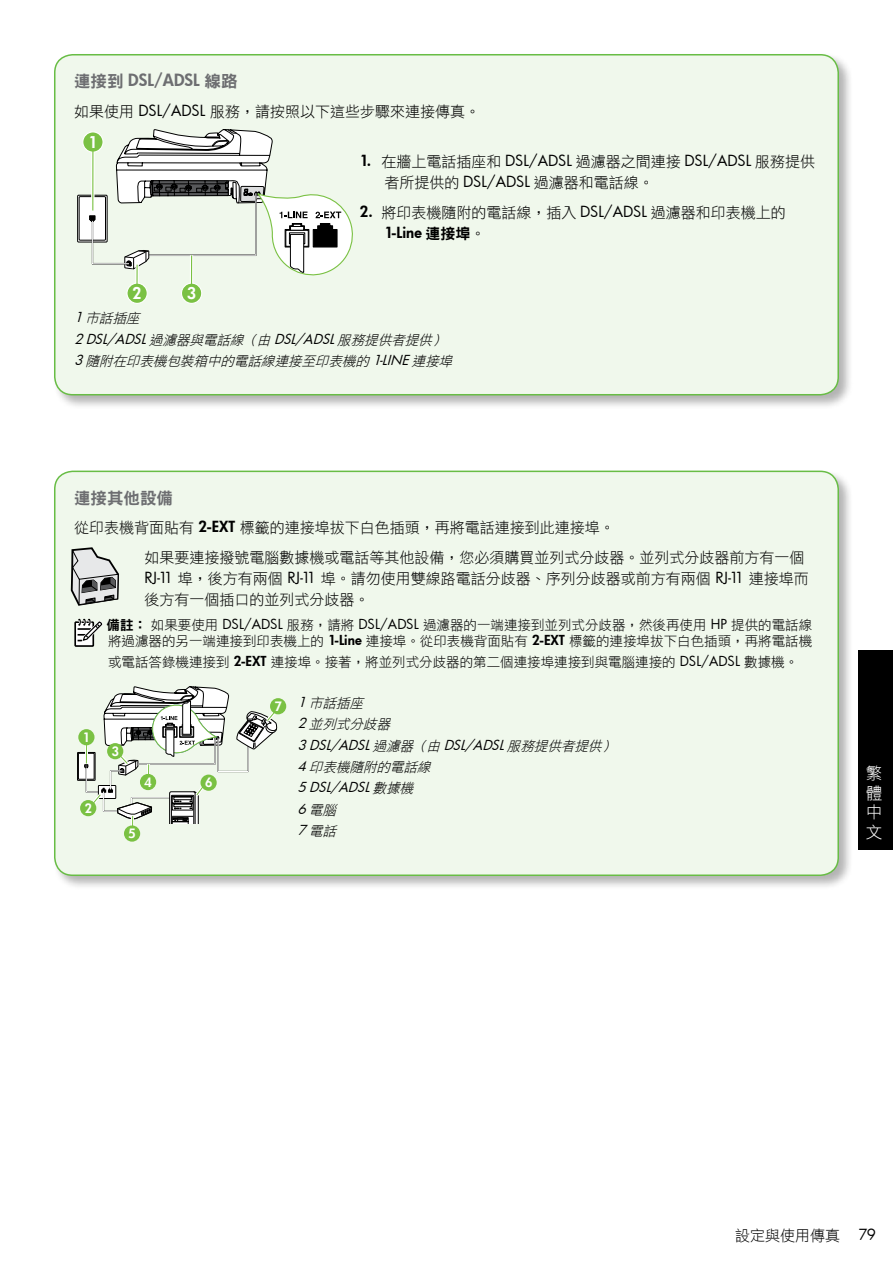
<style>
.page{position:relative;width:893px;height:1263px;background:#fff}
.page>*{position:absolute;margin:0;border:0;box-sizing:border-box;transform-origin:0 0}
.t1{font:16.5px "Futura Hv";color:#6d6e71}
.t2{font:16.5px "DFN Hei XB HK BF";color:#6d6e71}
.t3{font:16.5px/19.5px "DF Hei Lt HK BF";color:#fff;text-align:justify}
.t4{font:15.75px "Futura Hv";color:#fff}
.t5{font:15px/21px "DF Hei Lt HK BF";color:#000}
.t6{font:15px "Futura Hv";color:#000}
.t7{font:13.5px/16.5px "DF Hei Lt HK BF";color:#000}
.t8{font:italic 13.5px "Futura Bk";color:#000}
.t9{font:italic 13.5px/21.5px "DF Hei Lt HK BF";color:#000}
.t10{font:12.6px "Futura Hv";color:#fff}
.s1{font-family:"DFN Hei XB HK BF"}
.s2{font-family:"Futura Bk"}
.s3{font-family:"Futura Hv"}
.s4{font-family:"DF Hei Lt HK BF"}
</style>
<div class="page">
<div style="left:859px;top:651px;width:34px;height:199px;background:#000"></div>
<div style="left:52px;top:52px;width:801px;height:358px;background:#000;opacity:.3"></div>
<div style="left:55px;top:55px;width:783px;height:340px;background:#f0f8ec;border-radius:18px"></div>
<div style="left:79px;top:197px;width:26px;height:43px;background:#fff"></div>
<div style="left:79px;top:196px;width:27px;height:44px;border:1px solid #000"></div>
<div style="left:77px;top:195px;width:31px;height:47px;border:1px solid #000"></div>
<svg style="left:89px;top:129px;width:264px;height:147px"></svg>
<svg style="left:91px;top:153px;width:4px;height:58px"></svg>
<div style="left:83px;top:132px;width:20px;height:20px;background:#7ac143;border-radius:50%"></div>
<div style="left:82px;top:131px;width:22px;height:22px;border:1px solid #fff;border-radius:50%"></div>
<hr style="left:92px;top:150px;width:1px;height:61px;background:#7ac143">
<hr style="left:190px;top:255px;width:3px;height:31px;background:#fff">
<div style="left:181px;top:283px;width:21px;height:20px;background:#7ac143;border-radius:50%"></div>
<div style="left:181px;top:283px;width:21px;height:21px;border:1px solid #fff;border-radius:50%"></div>
<hr style="left:191px;top:255px;width:1px;height:31px;background:#7ac143">
<hr style="left:135px;top:265px;width:4px;height:21px;background:#fff">
<div style="left:127px;top:283px;width:20px;height:20px;background:#7ac143;border-radius:50%"></div>
<div style="left:126px;top:283px;width:22px;height:21px;border:1px solid #fff;border-radius:50%"></div>
<hr style="left:136px;top:265px;width:2px;height:21px;background:#7ac143">
<div style="left:54px;top:54px;width:785px;height:341px;border:2px solid #68bd45;border-radius:18px"></div>
<div style="left:52px;top:469px;width:801px;height:421px;background:#000;opacity:.3"></div>
<div style="left:55px;top:471px;width:783px;height:404px;background:#f0f8ec;border-radius:18px"></div>
<div style="left:74px;top:621px;width:20px;height:26px;border:2px solid #000"></div>
<svg style="left:77px;top:618px;width:26px;height:26px"></svg>
<div style="left:78px;top:753px;width:16px;height:26px;background:#fff"></div>
<div style="left:78px;top:753px;width:16px;height:26px;border:1px solid #000"></div>
<div style="left:77px;top:752px;width:18px;height:29px;border:1px solid #000"></div>
<div style="left:78px;top:729px;width:17px;height:16px;background:#7ac143;border-radius:50%"></div>
<div style="left:124px;top:825px;width:16px;height:17px;background:#7ac143;border-radius:50%"></div>
<svg style="left:80px;top:800px;width:16px;height:16px"></svg>
<div style="left:270px;top:698px;width:16px;height:16px;background:#7ac143;border-radius:50%"></div>
<svg style="left:84px;top:686px;width:195px;height:142px"></svg>
<div style="left:200px;top:774px;width:17px;height:17px;background:#7ac143;border-radius:50%"></div>
<div style="left:54px;top:471px;width:785px;height:405px;border:2px solid #68bd45;border-radius:18px"></div>
<svg style="left:71px;top:547px;width:48px;height:59px"></svg>
<p class="t1" style="left:74px;top:69px;width:165px"><span class="s1">連接到</span> DSL/ADSL <span class="s1">線路</span></p>
<p class="t5" style="left:74px;top:101px;width:408px">如果使用 <span class="s2">DSL/ADSL</span> 服務，請按照以下這些步驟來連接傳真。</p>
<p class="t4" style="left:88px;top:131px;width:11px">1</p>
<p class="t4" style="left:133px;top:283px;width:11px">2</p>
<p class="t4" style="left:187px;top:283px;width:11px">3</p>
<p class="t5" style="left:384px;top:151px;width:432px;text-indent:-25px"><span class="s3">1.</span> 在牆上電話插座和 <span class="s2">DSL/ADSL</span> 過濾器之間連接 <span class="s2">DSL/ADSL</span> 服務提供者所提供的 <span class="s2">DSL/ADSL</span> 過濾器和電話線。</p>
<p class="t5" style="left:360px;top:202px;width:427px"><span class="s3">2.</span> 將印表機隨附的電話線，插入 <span class="s2">DSL/ADSL</span> 過濾器和印表機上的</p>
<p class="t6" style="left:384px;top:222px;width:102px">1-Line <span class="s1">連接埠</span><span class="s4">。</span></p>
<p class="t9" style="left:74px;top:308px;width:71px"><span class="s2">1</span> 市話插座</p>
<p class="t8" style="left:74px;top:330px;width:377px">2 DSL/ADSL <span class="s4">過濾器與電話線（由</span> DSL/ADSL <span class="s4">服務提供者提供）</span></p>
<p class="t9" style="left:74px;top:350px;width:384px"><span class="s2">3</span> 隨附在印表機包裝箱中的電話線連接至印表機的 <span class="s2">1-LINE</span> 連接埠</p>
<p class="t2" style="left:74px;top:489px;width:100px">連接其他設備</p>
<p class="t5" style="left:144px;top:513px;width:661px;line-height:29.5px;text-indent:-70px">從印表機背面貼有 <span class="s3">2-EXT</span> 標籤的連接埠拔下白色插頭，再將電話連接到此連接埠。<br>如果要連接撥號電腦數據機或電話等其他設備，您必須購買並列式分歧器。並列式分歧器前方有一個</p>
<p class="t5" style="left:144px;top:568px;width:666px"><span class="s2">RJ-11</span> 埠，後方有兩個 <span class="s2">RJ-11</span> 埠。請勿使用雙線路電話分歧器、序列分歧器或前方有兩個 <span class="s2">RJ-11</span> 連接埠而後方有一個插口的並列式分歧器。</p>
<p class="t7" style="left:107px;top:616px;width:707px"><span class="s1">備註：</span>如果要使用 <span class="s2">DSL/ADSL</span> 服務，請將 <span class="s2">DSL/ADSL</span> 過濾器的一端連接到並列式分歧器，然後再使用 <span class="s2">HP</span> 提供的電話線將過濾器的另一端連接到印表機上的 <span class="s3">1-Line</span> 連接埠。從印表機背面貼有 <span class="s3">2-EXT</span> 標籤的連接埠拔下白色插頭，再將電話機</p>
<p class="t7" style="left:108px;top:654px;width:692px">或電話答錄機連接到 <span class="s3">2-EXT</span> 連接埠。接著，將並列式分歧器的第二個連接埠連接到與電腦連接的 <span class="s2">DSL/ADSL</span> 數據機。</p>
<p class="t10" style="left:83px;top:728px;width:9px">1</p>
<p class="t10" style="left:85px;top:799px;width:9px">2</p>
<p class="t10" style="left:112px;top:742px;width:9px">3</p>
<p class="t10" style="left:145px;top:773px;width:9px">4</p>
<p class="t10" style="left:129px;top:825px;width:9px">5</p>
<p class="t10" style="left:205px;top:774px;width:9px">6</p>
<p class="t10" style="left:275px;top:697px;width:9px">7</p>
<p class="t9" style="left:298px;top:692px;width:98px"><span class="s2">1</span> 市話插座<br><span class="s2">2</span> 並列式分歧器</p>
<p class="t8" style="left:298px;top:736px;width:323px">3 DSL/ADSL <span class="s4">過濾器（由</span> DSL/ADSL <span class="s4">服務提供者提供）</span></p>
<p class="t9" style="left:298px;top:756px;width:138px"><span class="s2">4</span> 印表機隨附的電話線</p>
<p class="t8" style="left:298px;top:778px;width:121px">5 DSL/ADSL <span class="s4">數據機</span></p>
<p class="t9" style="left:298px;top:799px;width:44px"><span class="s2">6</span>電腦<br><span class="s2">7</span>電話</p>
<p class="t3" style="left:866px;top:764px;width:18px">繁體中文</p>
<p class="t5" style="left:735px;top:1225px;width:142px">設定與使用傳真 <span class="s2">79</span></p>
</div>
